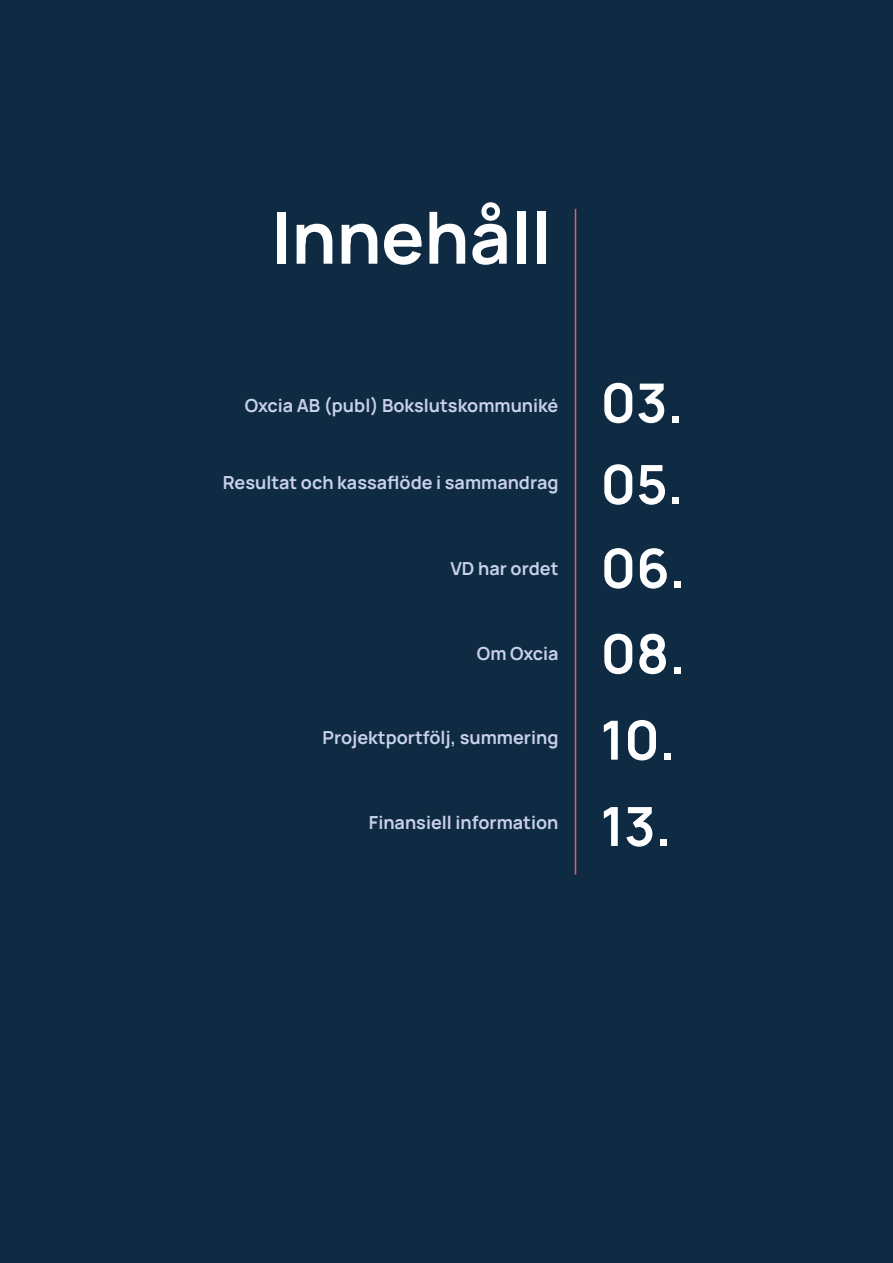
<style>
.page{position:relative;width:893px;height:1263px;background:#0f2b44}
.page>*{position:absolute;margin:0;border:0;box-sizing:border-box;transform-origin:0 0}
.TOC_Titel{font:700 72px "Manrope";color:#fff}
.Inledande_Normal{font:700 54px "Manrope";color:#fff}
.t1{font:700 18px "Manrope";color:#c9d0e9}
</style>
<div class="page">
<hr style="left:575px;top:209px;width:1px;height:666px;background:#ed5a6c">
<p class="TOC_Titel" style="left:271px;top:187px;width:281px">Innehåll</p>
<p class="t1" style="left:245px;top:392px;width:315px">Oxcia AB (publ) Bokslutskommuniké</p>
<p class="t1" style="left:223px;top:469px;width:337px">Resultat och kassaflöde i sammandrag</p>
<p class="t1" style="left:450px;top:556px;width:110px">VD har ordet</p>
<p class="t1" style="left:477px;top:641px;width:83px">Om Oxcia</p>
<p class="t1" style="left:323px;top:725px;width:237px">Projektportfölj, summering</p>
<p class="t1" style="left:369px;top:810px;width:191px">Finansiell information</p>
<p class="Inledande_Normal" style="left:601px;top:365px;width:85px">03.</p>
<p class="Inledande_Normal" style="left:601px;top:446px;width:85px">05.</p>
<p class="Inledande_Normal" style="left:601px;top:530px;width:87px">06.</p>
<p class="Inledande_Normal" style="left:601px;top:616px;width:86px">08.</p>
<p class="Inledande_Normal" style="left:601px;top:702px;width:77px">10.</p>
<p class="Inledande_Normal" style="left:601px;top:788px;width:73px">13.</p>
</div>
